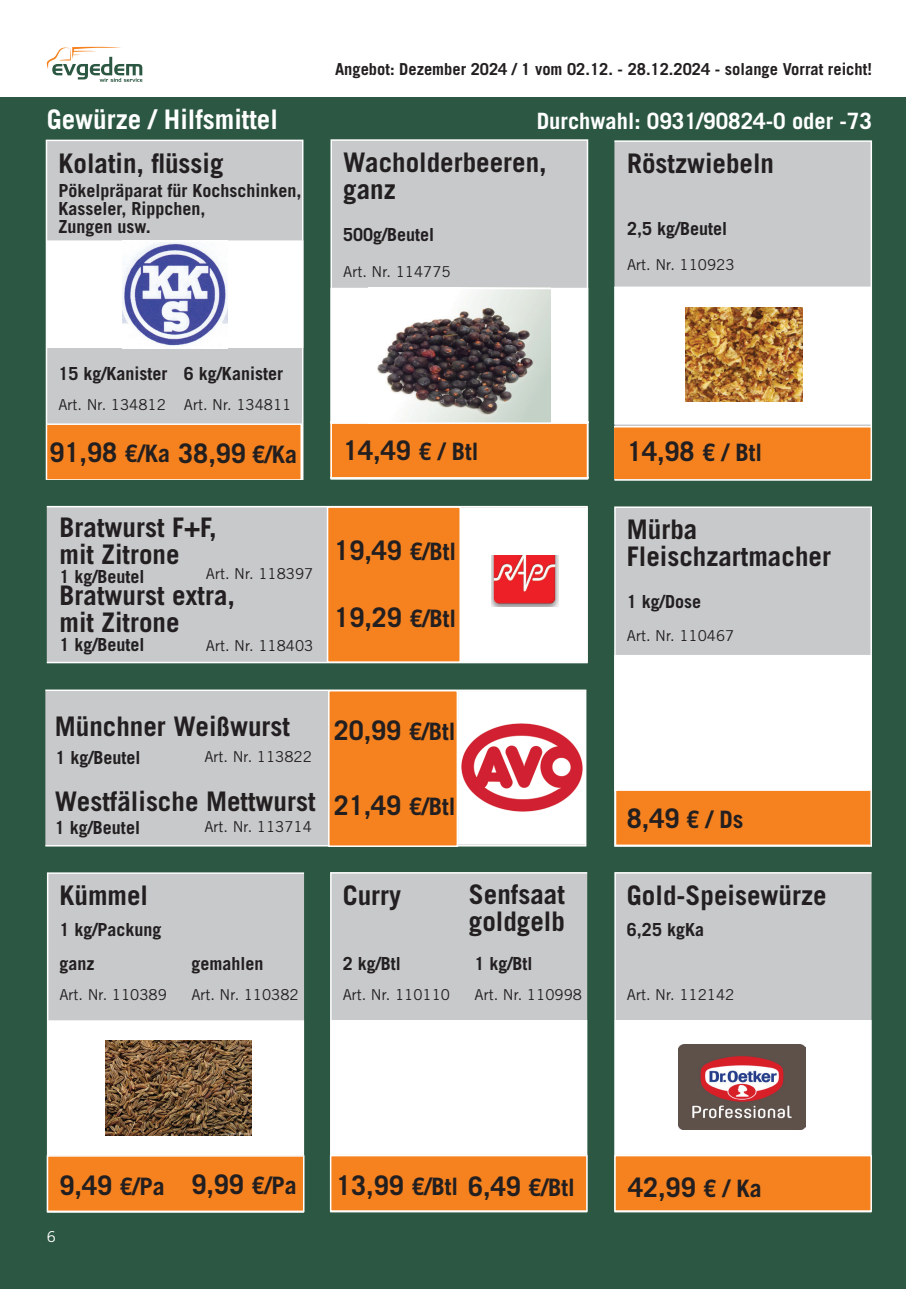
<style>
.page{position:relative;width:906px;height:1289px;background:#fff}
.page>*{position:absolute;margin:0;border:0;box-sizing:border-box;transform-origin:0 0}
.t1{font:700 27px/27px "Trade Gothic LT Std";color:#231f20}
.t2{font:700 27px "Trade Gothic LT Std";color:#fff}
.t3{font:700 24px "Trade Gothic LT Std";color:#231f20}
.t4{font:700 22.5px "Trade Gothic LT Std";color:#fff}
.t5{font:700 18px/18px "Trade Gothic LT Std";color:#231f20}
.t6{font:700 16.5px "Trade Gothic LT Std";color:#231f20}
.t7{font:15px "Trade Gothic LT Std";color:#231f20}
.t8{font:15px "Trade Gothic LT Std";color:#fff}
.s1{font-size:24px}
.s2{font-size:27px}
</style>
<div class="page">
<div style="left:0;top:98px;width:906px;height:1190px;background:#2c5742"></div>
<svg style="left:46px;top:46px;width:96px;height:36px"></svg>
<svg style="left:45px;top:139px;width:259px;height:341px;background:#d1b9a4"></svg>
<div style="left:47px;top:241px;width:256px;height:106px;background:#fff"></div>
<img style="left:122px;top:243px;width:105px;height:102px">
<div style="left:46px;top:240px;width:257px;height:108px;border:2px solid #fff"></div>
<div style="left:331px;top:140px;width:256px;height:339px;background:#c7c9cb"></div>
<div style="left:333px;top:424px;width:252px;height:52px;background:#f5821f"></div>
<div style="left:330px;top:139px;width:258px;height:340px;border:2px solid #fff"></div>
<div style="left:331px;top:288px;width:256px;height:135px;background:#fff"></div>
<img style="left:377px;top:291px;width:173px;height:130px">
<div style="left:330px;top:288px;width:258px;height:136px;border:2px solid #fff"></div>
<div style="left:614px;top:140px;width:258px;height:341px;background:#c7c9cb"></div>
<svg style="left:614px;top:286px;width:258px;height:193px;background:#fad2b1"></svg>
<img style="left:685px;top:307px;width:117px;height:95px">
<div style="left:46px;top:505px;width:542px;height:159px;background:#c7c9cb"></div>
<div style="left:461px;top:506px;width:127px;height:156px;background:#fff"></div>
<div style="left:327px;top:506px;width:134px;height:157px;background:#f5821f;border:2px solid #fff"></div>
<img style="left:492px;top:555px;width:66px;height:52px">
<div style="left:614px;top:506px;width:258px;height:340px;background:#c7c9cb;border:2px solid #fff"></div>
<div style="left:614px;top:655px;width:258px;height:136px;background:#fff"></div>
<div style="left:615px;top:789px;width:256px;height:57px;background:#f5821f;border:2px solid #fff"></div>
<div style="left:45px;top:689px;width:542px;height:158px;background:#c7c9cb"></div>
<div style="left:328px;top:690px;width:130px;height:157px;background:#f5821f;border:2px solid #fff"></div>
<div style="left:459px;top:692px;width:125px;height:151px;background:#fff"></div>
<img style="left:461px;top:723px;width:121px;height:89px">
<div style="left:458px;top:691px;width:127px;height:153px;border:2px solid #fff"></div>
<div style="left:46px;top:872px;width:259px;height:341px;background:#c7c9cb"></div>
<div style="left:47px;top:1155px;width:257px;height:56px;background:#f5821f;border:2px solid #fff"></div>
<div style="left:47px;top:1020px;width:257px;height:135px;background:#fff;border:2px solid #fff"></div>
<img style="left:105px;top:1040px;width:146px;height:95px">
<div style="left:329px;top:872px;width:259px;height:341px;background:#c7c9cb"></div>
<div style="left:330px;top:1154px;width:257px;height:57px;background:#f5821f;border:2px solid #fff"></div>
<div style="left:330px;top:1019px;width:257px;height:135px;background:#fff;border:2px solid #fff"></div>
<div style="left:614px;top:872px;width:258px;height:341px;background:#c7c9cb"></div>
<div style="left:614px;top:1154px;width:258px;height:57px;background:#f5821f;border:2px solid #fff"></div>
<div style="left:614px;top:1019px;width:257px;height:135px;background:#fff;border:2px solid #fff"></div>
<img style="left:678px;top:1044px;width:128px;height:85px">
<p class="t6" style="left:335px;top:59px;width:538px">Angebot: Dezember 2024 / 1 vom 02.12. - 28.12.2024 - solange Vorrat reicht!</p>
<p class="t2" style="left:47px;top:103px;width:233px">Gewürze / Hilfsmittel</p>
<p class="t4" style="left:537px;top:107px;width:337px">Durchwahl: 0931/90824-0 oder -73</p>
<p class="t1" style="left:58px;top:150px;width:167px">Kolatin, flüssig</p>
<p class="t5" style="left:58px;top:181px;width:245px">Pökelpräparat für Kochschinken,<br>Kasseler, Rippchen,<br>Zungen usw.</p>
<p class="t1" style="left:343px;top:148px;width:205px">Wacholderbeeren, ganz</p>
<p class="t5" style="left:343px;top:225px;width:93px">500g/Beutel</p>
<p class="t7" style="left:343px;top:262px;width:109px">Art. Nr. 114775</p>
<p class="t1" style="left:627px;top:150px;width:149px">Röstzwiebeln</p>
<p class="t5" style="left:627px;top:219px;width:102px">2,5 kg/Beutel</p>
<p class="t7" style="left:627px;top:256px;width:109px">Art. Nr. 110923</p>
<p class="t5" style="left:58px;top:364px;width:111px">15 kg/Kanister</p>
<p class="t7" style="left:58px;top:396px;width:109px">Art. Nr. 134812</p>
<p class="t5" style="left:184px;top:364px;width:101px">6 kg/Kanister</p>
<p class="t7" style="left:184px;top:396px;width:109px">Art. Nr. 134811</p>
<p class="t1" style="left:50px;top:439px;width:249px">91,98 <span class="s1">€/Ka</span> 38,99 <span class="s1">€/Ka</span></p>
<p class="t1" style="left:60px;top:513px;width:159px">Bratwurst F+F, mit Zitrone</p>
<p class="t5" style="left:60px;top:567px;width:87px">1 kg/Beutel</p>
<p class="t7" style="left:206px;top:564px;width:109px">Art. Nr. 118397</p>
<p class="t1" style="left:60px;top:581px;width:177px">Bratwurst extra, mit Zitrone</p>
<p class="t5" style="left:60px;top:635px;width:87px">1 kg/Beutel</p>
<p class="t7" style="left:206px;top:637px;width:109px">Art. Nr. 118403</p>
<p class="t1" style="left:343px;top:437px;width:137px">14,49 <span class="s1">€ / Btl</span></p>
<p class="t1" style="left:334px;top:536px;width:123px">19,49 <span class="s1">€/Btl</span></p>
<p class="t1" style="left:334px;top:603px;width:123px">19,29 <span class="s1">€/Btl</span></p>
<p class="t1" style="left:627px;top:437px;width:137px">14,98 <span class="s1">€ / Btl</span></p>
<p class="t1" style="left:627px;top:515px;width:205px">Mürba<br>Fleischzartmacher</p>
<p class="t5" style="left:627px;top:592px;width:76px">1 kg/Dose</p>
<p class="t7" style="left:627px;top:626px;width:109px">Art. Nr. 110467</p>
<p class="t1" style="left:55px;top:713px;width:237px">Münchner Weißwurst</p>
<p class="t5" style="left:56px;top:748px;width:87px">1 kg/Beutel</p>
<p class="t7" style="left:204px;top:748px;width:109px">Art. Nr. 113822</p>
<p class="t1" style="left:55px;top:787px;width:262px">Westfälische Mettwurst</p>
<p class="t5" style="left:55px;top:818px;width:87px">1 kg/Beutel</p>
<p class="t7" style="left:204px;top:817px;width:109px">Art. Nr. 113714</p>
<p class="t1" style="left:59px;top:881px;width:90px">Kümmel</p>
<p class="t5" style="left:59px;top:912px;width:104px;line-height:34px">1 kg/Packung ganz</p>
<p class="t7" style="left:59px;top:986px;width:109px">Art. Nr. 110389</p>
<p class="t5" style="left:191px;top:954px;width:73px">gemahlen</p>
<p class="t7" style="left:191px;top:986px;width:109px">Art. Nr. 110382</p>
<p class="t1" style="left:334px;top:717px;width:123px">20,99 <span class="s1">€/Btl</span></p>
<p class="t1" style="left:334px;top:791px;width:123px">21,49 <span class="s1">€/Btl</span></p>
<p class="t1" style="left:627px;top:804px;width:118px">8,49 <span class="s1">€ / Ds</span></p>
<p class="t1" style="left:343px;top:881px;width:60px">Curry</p>
<p class="t5" style="left:343px;top:953px;width:60px">2 kg/Btl</p>
<p class="t7" style="left:343px;top:985px;width:109px">Art. Nr. 110110</p>
<p class="t1" style="left:469px;top:880px;width:98px">Senfsaat goldgelb</p>
<p class="t1" style="left:627px;top:881px;width:201px">Gold-Speisewürze</p>
<p class="t5" style="left:627px;top:919px;width:79px">6,25 kgKa</p>
<p class="t5" style="left:474px;top:953px;width:60px">1 kg/Btl</p>
<p class="t7" style="left:474px;top:985px;width:109px">Art. Nr. 110998</p>
<p class="t7" style="left:627px;top:985px;width:109px">Art. Nr. 112142</p>
<p class="t1" style="left:59px;top:1171px;width:239px">9,49 <span class="s1">€/Pa</span> 9,99 <span class="s1">€/Pa</span></p>
<p class="t8" style="left:47px;top:1227px;width:11px">6</p>
<p class="t3" style="left:336px;top:1172px;width:240px"><span class="s2">13,99</span> €/Btl <span class="s2">6,49</span> €/Btl</p>
<p class="t1" style="left:628px;top:1172px;width:135px">42,99 <span class="s1">€ / Ka</span></p>
</div>
